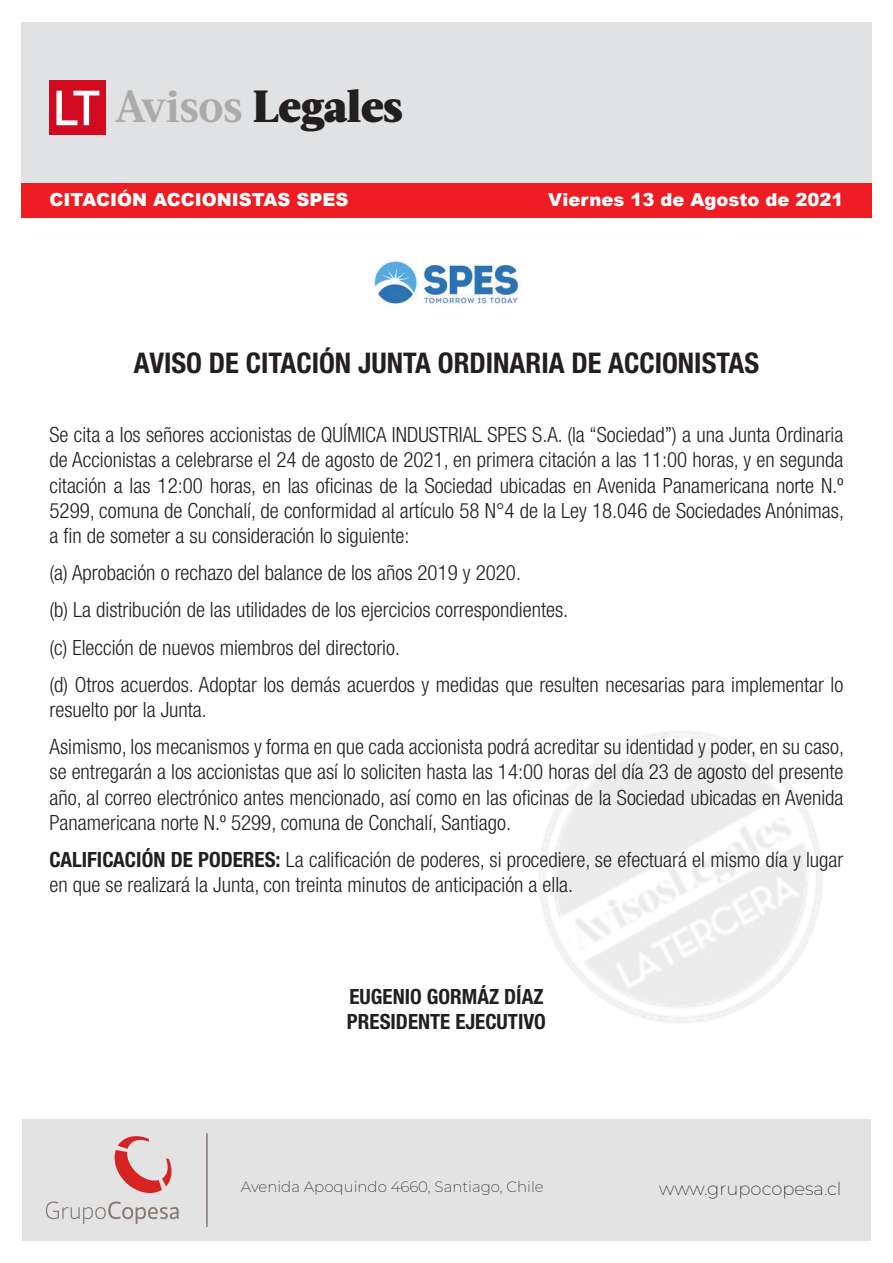
<style>
.page{position:relative;width:893px;height:1263px;background:#fff}
.page>*{position:absolute;margin:0;border:0;box-sizing:border-box;transform-origin:0 0}
.t1{font:900 45px "Acta";letter-spacing:-.01em;color:#231f20}
.t2{font:700 condensed 28.5px "Helvetica Neue LT Std";color:#231f20}
.t3{font:300 condensed 21px/25.2px "Helvetica Neue LT Std";color:#231f20;text-align:justify}
.t4{font:700 condensed 21px/25.2px "Helvetica Neue LT Std";color:#231f20}
.t5{font:900 18px "Arial";color:#fff}
.t6{font:200 18px "Montserrat";color:#231f20}
.t7{font:200 15px "Montserrat";color:#231f20}
.s1{font-weight:700;color:#ababa8}
.s2{font-weight:700}
</style>
<div class="page">
<div style="left:22px;top:1120px;width:849px;height:121px;background:#e2e3e2"></div>
<div style="left:21px;top:22px;width:851px;height:160px;background:#e1e2e4"></div>
<div style="left:50px;top:81px;width:56px;height:54px;background:#d10a1f"></div>
<svg style="left:56px;top:91px;width:43px;height:34px"></svg>
<div style="left:21px;top:183px;width:851px;height:35px;background:#ee1d23"></div>
<svg style="left:46px;top:1136px;width:133px;height:88px"></svg>
<hr style="left:206px;top:1133px;width:2px;height:94px;background:#857873">
<img style="left:374px;top:260px;width:145px;height:44px">
<p class="t1" style="left:115px;top:79px;width:289px"><span class="s1">Avisos</span> Legales</p>
<p class="t5" style="left:50px;top:187px;width:300px">CITACIÓN ACCIONISTAS SPES</p>
<p class="t5" style="left:548px;top:187px;width:297px">Viernes 13 de Agosto de 2021</p>
<p class="t2" style="left:134px;top:346px;width:627px">AVISO DE CITACIÓN JUNTA ORDINARIA DE ACCIONISTAS</p>
<p class="t3" style="left:50px;top:422px;width:796px">Se cita a los señores accionistas de QUÍMICA INDUSTRIAL SPES S.A. (la “Sociedad”) a una Junta Ordinaria de Accionistas a celebrarse el 24 de agosto de 2021, en primera citación a las 11:00 horas, y en segunda citación a las 12:00 horas, en las oficinas de la Sociedad ubicadas en Avenida Panamericana norte N.º 5299, comuna de Conchalí, de conformidad al artículo 58 N°4 de la Ley 18.046 de Sociedades Anónimas, a fin de someter a su consideración lo siguiente:</p>
<p class="t3" style="left:50px;top:560px;width:473px">(a) Aprobación o rechazo del balance de los años 2019 y 2020.</p>
<p class="t3" style="left:50px;top:597px;width:520px">(b) La distribución de las utilidades de los ejercicios correspondientes.</p>
<p class="t3" style="left:50px;top:634px;width:352px">(c) Elección de nuevos miembros del directorio.</p>
<p class="t3" style="left:50px;top:672px;width:795px">(d) Otros acuerdos. Adoptar los demás acuerdos y medidas que resulten necesarias para implementar lo resuelto por la Junta.</p>
<p class="t3" style="left:50px;top:734px;width:796px">Asimismo, los mecanismos y forma en que cada accionista podrá acreditar su identidad y poder, en su caso, se entregarán a los accionistas que así lo soliciten hasta las 14:00 horas del día 23 de agosto del presente año, al correo electrónico antes mencionado, así como en las oficinas de la Sociedad ubicadas en Avenida Panamericana norte N.º 5299, comuna de Conchalí, Santiago.</p>
<p class="t3" style="left:50px;top:847px;width:795px"><span class="s2">CALIFICACIÓN DE PODERES:</span> La calificación de poderes, si procediere, se efectuará el mismo día y lugar en que se realizará la Junta, con treinta minutos de anticipación a ella.</p>
<p class="t4" style="left:347px;top:983px;width:200px">EUGENIO GORMÁZ DÍAZ<br>PRESIDENTE EJECUTIVO</p>
<p class="t7" style="left:241px;top:1177px;width:304px">Avenida Apoquindo 4660, Santiago, Chile</p>
<p class="t6" style="left:659px;top:1177px;width:184px">www.grupocopesa.cl</p>
</div>
